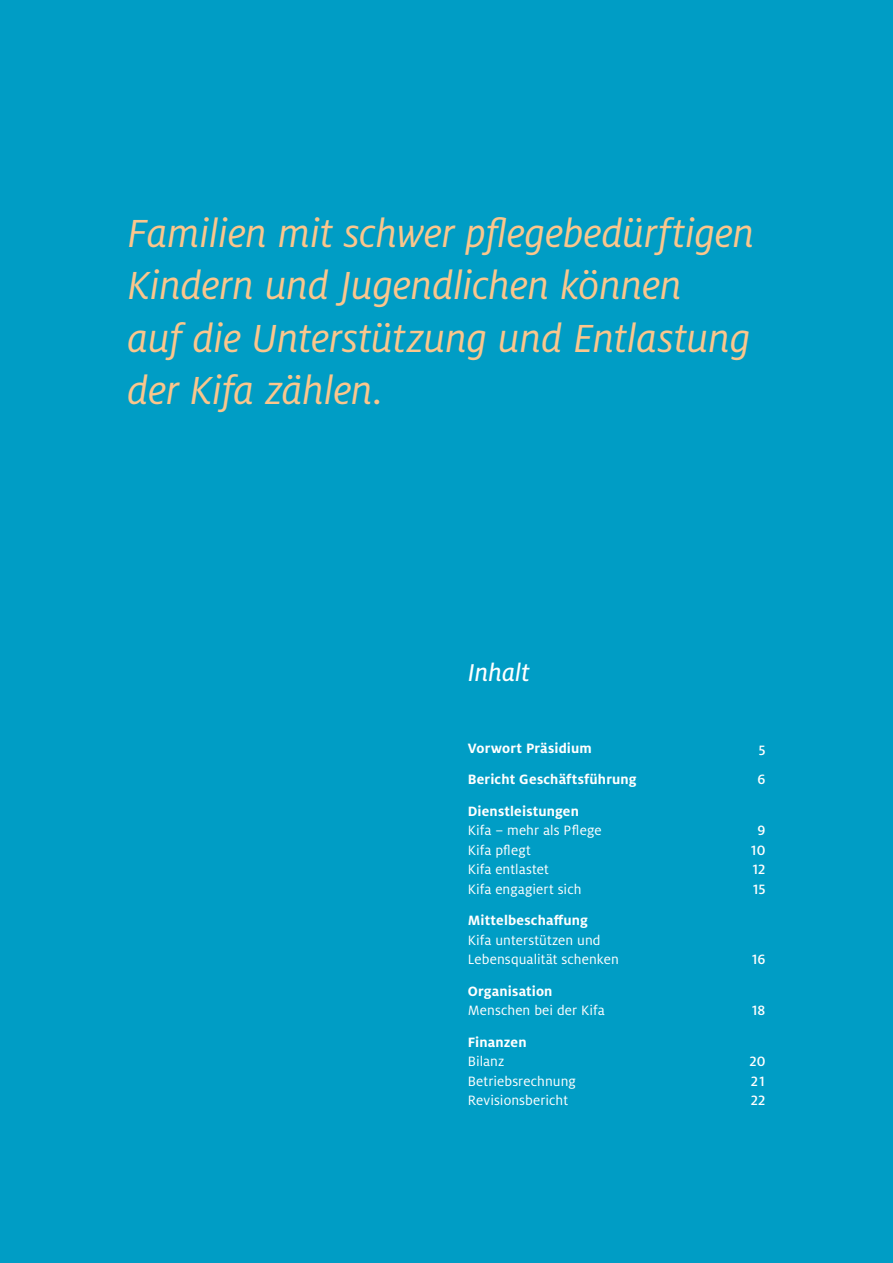
<style>
.page{position:relative;width:893px;height:1263px;background:#009dc5}
.page>*{position:absolute;margin:0;border:0;box-sizing:border-box;transform-origin:0 0}
.t1{font:italic 43.5px/52.2px "Milo Pro";letter-spacing:-.01em;color:#fbc68c}
.t2{font:27px "Milo Pro Text Ita";letter-spacing:-.005em;color:#fff}
.t3{font:15px/19.5px "Milo Pro";letter-spacing:.005em;color:#fff}
.t4{font:700 15px "Milo Pro";letter-spacing:.01em;color:#fff}
.t5{font:500 15px "Milo Pro";letter-spacing:.005em;color:#fff}
</style>
<div class="page">
<h1 class="t1" style="left:128px;top:208px;width:629px">Familien mit schwer pflegebedürftigen<br>Kindern und Jugendlichen können<br>auf die Unterstützung und Entlastung der Kifa zählen.</h1>
<h2 class="t2" style="left:468px;top:657px;width:64px">Inhalt</h2>
<p class="t4" style="left:468px;top:740px;width:126px">Vorwort Präsidium</p>
<p class="t5" style="left:758px;top:740px;width:9px">5</p>
<p class="t4" style="left:468px;top:771px;width:170px">Bericht Geschäftsführung</p>
<p class="t5" style="left:757px;top:771px;width:10px">6</p>
<p class="t4" style="left:468px;top:803px;width:113px">Dienstleistungen</p>
<p class="t3" style="left:468px;top:821px;width:135px">Kifa – mehr als Pflege</p>
<p class="t5" style="left:757px;top:822px;width:9px">9</p>
<p class="t3" style="left:468px;top:840px;width:65px">Kifa pflegt</p>
<p class="t5" style="left:751px;top:842px;width:16px">10</p>
<p class="t3" style="left:468px;top:860px;width:83px">Kifa entlastet</p>
<p class="t5" style="left:753px;top:861px;width:14px">12</p>
<p class="t3" style="left:468px;top:879px;width:115px">Kifa engagiert sich</p>
<p class="t5" style="left:753px;top:881px;width:14px">15</p>
<p class="t4" style="left:468px;top:912px;width:122px">Mittelbeschaffung</p>
<p class="t3" style="left:468px;top:930px;width:153px">Kifa unterstützen und<br>Lebensqualität schenken</p>
<p class="t5" style="left:752px;top:951px;width:15px">16</p>
<p class="t4" style="left:468px;top:983px;width:86px">Organisation</p>
<p class="t3" style="left:468px;top:1001px;width:139px">Menschen bei der Kifa</p>
<p class="t5" style="left:752px;top:1002px;width:15px">18</p>
<p class="t4" style="left:468px;top:1034px;width:60px">Finanzen</p>
<p class="t3" style="left:468px;top:1052px;width:38px">Bilanz</p>
<p class="t5" style="left:749px;top:1053px;width:18px">20</p>
<p class="t3" style="left:468px;top:1071px;width:110px">Betriebsrechnung</p>
<p class="t5" style="left:751px;top:1073px;width:15px">21</p>
<p class="t3" style="left:468px;top:1091px;width:102px">Revisionsbericht</p>
<p class="t5" style="left:751px;top:1092px;width:16px">22</p>
</div>
